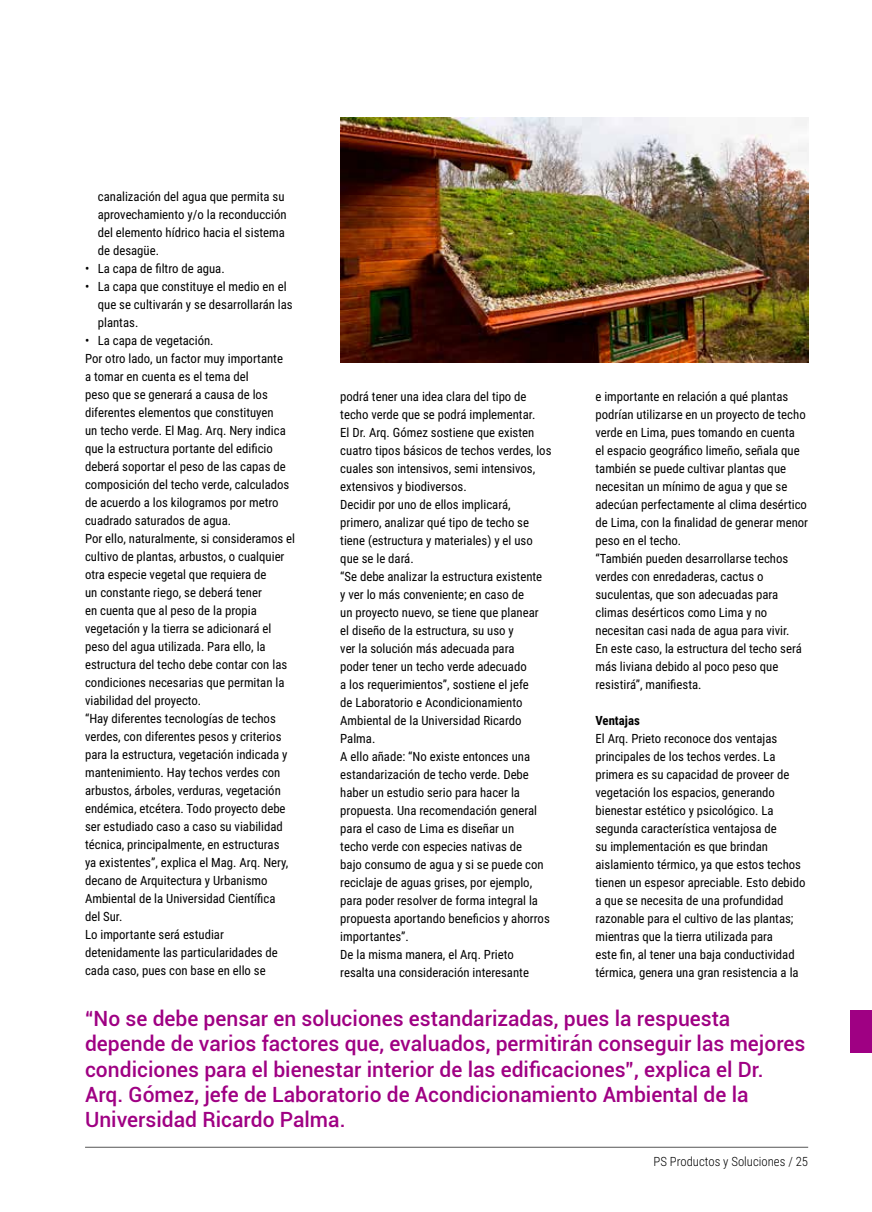
<style>
.page{position:relative;width:872px;height:1212px;background:#fff}
.page>*{position:absolute;margin:0;border:0;box-sizing:border-box;transform-origin:0 0}
.t1{font:500 21px/25.2px "Roboto";color:#9f0083}
.t2{font:12.75px/18px "Roboto Condensed";color:#000}
.t3{font:300 12.75px "Roboto Condensed";color:#000}
.t4{font:700 12.75px "Roboto Condensed";color:#000}
</style>
<div class="page">
<hr style="left:85px;top:1147px;width:723px;height:1px;background:#565656">
<div style="left:850px;top:1010px;width:22px;height:43px;background:#9f0083"></div>
<img style="left:340px;top:117px;width:468px;height:245px">
<p class="t2" style="left:98px;top:187px;width:190px">canalización del agua que permita su aprovechamiento y/o la reconducción del elemento hídrico hacia el sistema de desagüe.</p>
<p class="t2" style="left:85px;top:259px;width:141px">• La capa de filtro de agua.</p>
<p class="t2" style="left:98px;top:277px;width:196px;text-indent:-13px">• La capa que constituye el medio en el que se cultivarán y se desarrollarán las plantas.</p>
<p class="t2" style="left:85px;top:331px;width:212px">• La capa de vegetación.<br>Por otro lado, un factor muy importante<br>a tomar en cuenta es el tema del<br>peso que se generará a causa de los diferentes elementos que constituyen<br>un techo verde. El Mag. Arq. Nery indica que la estructura portante del edificio deberá soportar el peso de las capas de composición del techo verde, calculados de acuerdo a los kilogramos por metro cuadrado saturados de agua.<br>Por ello, naturalmente, si consideramos el cultivo de plantas, arbustos, o cualquier otra especie vegetal que requiera de<br>un constante riego, se deberá tener<br>en cuenta que al peso de la propia vegetación y la tierra se adicionará el peso del agua utilizada. Para ello, la estructura del techo debe contar con las condiciones necesarias que permitan la viabilidad del proyecto.<br>“Hay diferentes tecnologías de techos verdes, con diferentes pesos y criterios para la estructura, vegetación indicada y mantenimiento. Hay techos verdes con arbustos, árboles, verduras, vegetación endémica, etcétera. Todo proyecto debe ser estudiado caso a caso su viabilidad técnica, principalmente, en estructuras<br>ya existentes”, explica el Mag. Arq. Nery, decano de Arquitectura y Urbanismo Ambiental de la Universidad Científica<br>del Sur.<br>Lo importante será estudiar detenidamente las particularidades de cada caso, pues con base en ello se</p>
<p class="t2" style="left:595px;top:387px;width:214px">e importante en relación a qué plantas podrían utilizarse en un proyecto de techo verde en Lima, pues tomando en cuenta<br>el espacio geográfico limeño, señala que también se puede cultivar plantas que necesitan un mínimo de agua y que se adecúan perfectamente al clima desértico de Lima, con la finalidad de generar menor peso en el techo.<br>“También pueden desarrollarse techos verdes con enredaderas, cactus o suculentas, que son adecuadas para climas desérticos como Lima y no necesitan casi nada de agua para vivir.<br>En este caso, la estructura del techo será más liviana debido al poco peso que resistirá”, manifiesta.</p>
<p class="t4" style="left:595px;top:711px;width:46px">Ventajas</p>
<p class="t2" style="left:595px;top:729px;width:212px">El Arq. Prieto reconoce dos ventajas principales de los techos verdes. La primera es su capacidad de proveer de vegetación los espacios, generando bienestar estético y psicológico. La segunda característica ventajosa de<br>su implementación es que brindan aislamiento térmico, ya que estos techos tienen un espesor apreciable. Esto debido a que se necesita de una profundidad razonable para el cultivo de las plantas; mientras que la tierra utilizada para<br>este fin, al tener una baja conductividad térmica, genera una gran resistencia a la</p>
<p class="t2" style="left:340px;top:387px;width:213px">podrá tener una idea clara del tipo de techo verde que se podrá implementar.<br>El Dr. Arq. Gómez sostiene que existen cuatro tipos básicos de techos verdes, los cuales son intensivos, semi intensivos, extensivos y biodiversos.<br>Decidir por uno de ellos implicará, primero, analizar qué tipo de techo se tiene (estructura y materiales) y el uso que se le dará.<br>“Se debe analizar la estructura existente<br>y ver lo más conveniente; en caso de<br>un proyecto nuevo, se tiene que planear<br>el diseño de la estructura, su uso y<br>ver la solución más adecuada para<br>poder tener un techo verde adecuado<br>a los requerimientos”, sostiene el jefe<br>de Laboratorio e Acondicionamiento Ambiental de la Universidad Ricardo Palma.<br>A ello añade: “No existe entonces una estandarización de techo verde. Debe haber un estudio serio para hacer la propuesta. Una recomendación general para el caso de Lima es diseñar un<br>techo verde con especies nativas de<br>bajo consumo de agua y si se puede con reciclaje de aguas grises, por ejemplo, para poder resolver de forma integral la propuesta aportando beneficios y ahorros importantes”.<br>De la misma manera, el Arq. Prieto resalta una consideración interesante</p>
<p class="t1" style="left:85px;top:1005px;width:722px">“No se debe pensar en soluciones estandarizadas, pues la respuesta depende de varios factores que, evaluados, permitirán conseguir las mejores condiciones para el bienestar interior de las edificaciones”, explica el Dr.<br>Arq. Gómez, jefe de Laboratorio de Acondicionamiento Ambiental de la Universidad Ricardo Palma.</p>
<p class="t3" style="left:653px;top:1153px;width:156px">PS Productos y Soluciones / 25</p>
</div>
